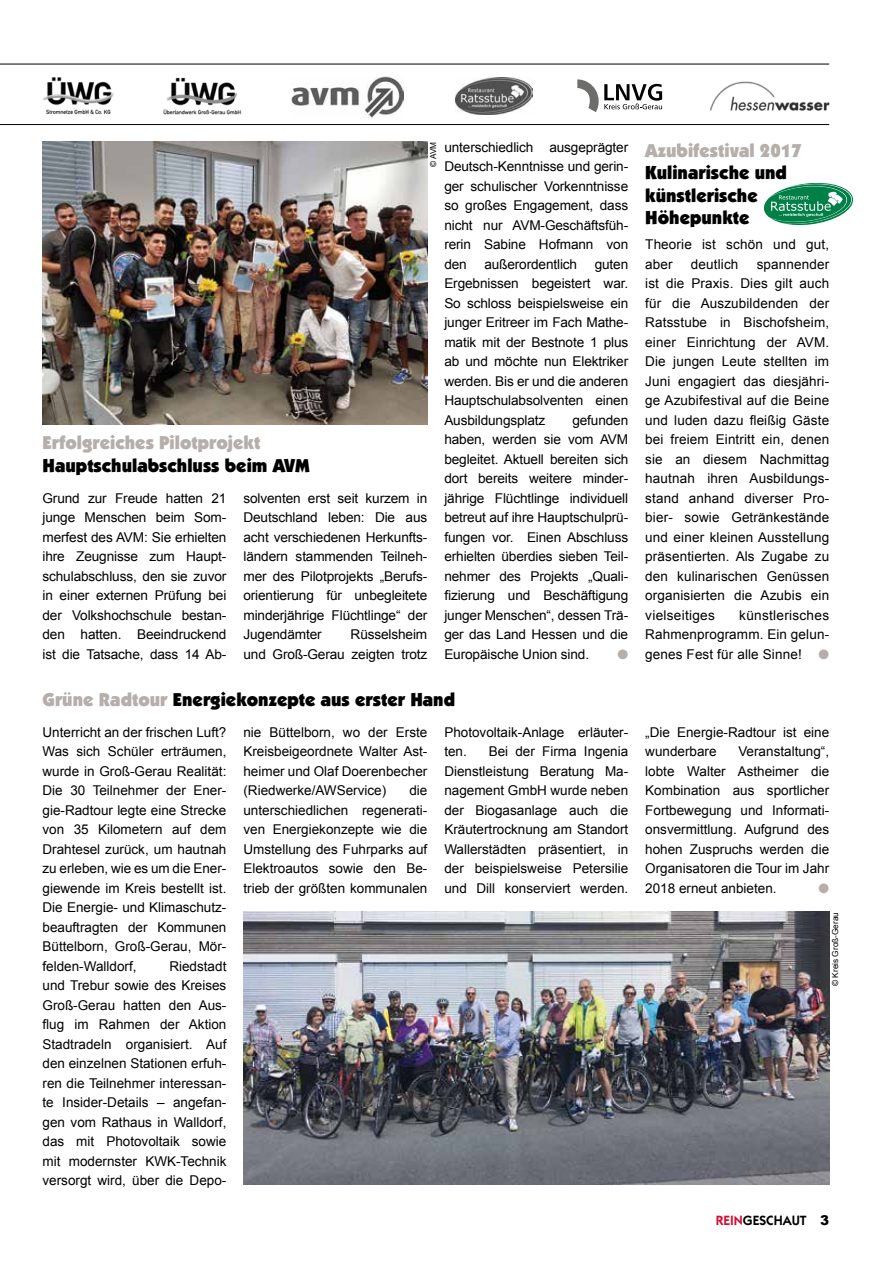
<style>
.page{position:relative;width:893px;height:1263px;background:#fff}
.page>*{position:absolute;margin:0;border:0;box-sizing:border-box;transform-origin:0 0}
.t1{font:900 18.75px/22.5px "Itc Kabel";color:#000}
.t2{font:900 18.75px "Itc Kabel";color:#b5aeab}
.t3{font:13.5px/19.5px "Arial";color:#000;text-align:justify}
.t4{font:600 13.5px "Itc Kabel";color:#000}
.t5{font:13.5px "Zapf Dingbats ITC";color:#b5aeab}
.t6{font:8.25px "Arial";color:#000}
.s1{color:#b5aeab}
.s2{color:#d50c2f}
.s3{font-family:"Arial";font-weight:900}
</style>
<div class="page">
<img style="left:43px;top:142px;width:384px;height:282px">
<img style="left:43px;top:77px;width:71px;height:38px">
<img style="left:163px;top:77px;width:79px;height:38px">
<img style="left:291px;top:77px;width:112px;height:40px">
<img style="left:455px;top:78px;width:77px;height:36px">
<img style="left:710px;top:81px;width:120px;height:30px">
<hr style="left:0;top:124px;width:829px;height:1px;background:#000">
<hr style="left:0;top:64px;width:829px;height:1px;background:#000">
<svg style="left:577px;top:79px;width:85px;height:33px"></svg>
<img style="left:243px;top:912px;width:586px;height:273px">
<svg style="left:764px;top:183px;width:89px;height:42px"></svg>
<p class="t3" style="left:444px;top:137px;width:185px">unterschiedlich ausgeprägter Deutsch-Kenntnisse und gerin&shy;ger schulischer Vorkenntnisse so großes Engagement, dass nicht nur AVM-Geschäftsfüh&shy;rerin Sabine Hofmann von den</p>
<p class="t6" style="left:428px;top:167px;width:27px;rotate:-90deg">© AVM</p>
<p class="t3" style="left:484px;top:254px;width:94px">außerordentlich</p>
<p class="t3" style="left:444px;top:254px;width:185px;text-indent:150px">guten Ergebnissen begeistert war.<br>So schloss beispielsweise ein junger Eritreer im Fach Mathe&shy;matik mit der Bestnote 1 plus ab und möchte nun Elektriker werden. Bis er und die anderen Hauptschulabsolventen einen Ausbildungsplatz</p>
<p class="t3" style="left:444px;top:410px;width:185px;text-indent:128px">gefunden haben, werden sie vom AVM begleitet. Aktuell bereiten sich dort bereits weitere minder&shy;jährige Flüchtlinge individuell betreut auf ihre Hauptschulprü&shy;fungen vor. Einen Abschluss erhielten überdies sieben Teil&shy;nehmer des Projekts „Quali&shy;fizierung und Beschäftigung junger Menschen“, dessen Trä&shy;ger das Land Hessen und die Europäische Union sind.</p>
<h1 class="t2" style="left:43px;top:431px;width:219px">Erfolgreiches Pilotprojekt</h1>
<h1 class="t1" style="left:43px;top:454px;width:269px">Hauptschulabschluss beim AVM</h1>
<p class="t3" style="left:43px;top:488px;width:185px">Grund zur Freude hatten 21 junge Menschen beim Som&shy;merfest des AVM: Sie erhielten ihre Zeugnisse zum Haupt&shy;schulabschluss, den sie zuvor in einer externen Prüfung bei der Volkshochschule bestan&shy;den hatten. Beeindruckend ist die Tatsache, dass 14 Ab-</p>
<p class="t3" style="left:243px;top:488px;width:185px">solventen erst seit kurzem in Deutschland leben: Die aus acht verschiedenen Herkunfts&shy;ländern stammenden Teilneh&shy;mer des Pilotprojekts „Berufs&shy;orientierung für unbegleitete minderjährige Flüchtlinge“ der Jugendämter</p>
<p class="t3" style="left:243px;top:625px;width:185px;text-align:right">Rüsselsheim<br>und Groß-Gerau zeigten trotz</p>
<p class="t5" style="left:617px;top:648px;width:12px">●</p>
<h1 class="t1" style="left:43px;top:688px;width:414px"><span class="s1">Grüne Radtour</span> Energiekonzepte aus erster Hand</h1>
<p class="t3" style="left:243px;top:722px;width:185px">nie Büttelborn, wo der Erste Kreisbeigeordnete Walter Ast&shy;heimer und Olaf Doerenbecher (Riedwerke/AWService)</p>
<p class="t3" style="left:43px;top:722px;width:185px">Unterricht an der frischen Luft?<br>Was sich Schüler erträumen, wurde in Groß-Gerau Realität:<br>Die 30 Teilnehmer der Ener&shy;gie-Radtour legte eine Strecke von 35 Kilometern auf dem Drahtesel zurück, um hautnah zu erleben, wie es um die Ener&shy;giewende im Kreis bestellt ist.<br>Die Energie- und Klimaschutz&shy;beauftragten der Kommunen Büttelborn, Groß-Gerau, Mör&shy;felden-Walldorf,</p>
<p class="t3" style="left:444px;top:722px;width:185px">Photovoltaik-Anlage erläuter&shy;ten.</p>
<p class="t3" style="left:444px;top:742px;width:185px;text-indent:44px">Bei der Firma Ingenia Dienstleistung Beratung Ma&shy;nagement GmbH wurde neben der Biogasanlage auch die Kräutertrocknung am Standort Wallerstädten präsentiert, in der beispielsweise Petersilie und Dill konserviert werden.</p>
<p class="t3" style="left:243px;top:781px;width:185px;text-indent:166px">die unterschiedlichen regenerati&shy;ven Energiekonzepte wie die Umstellung des Fuhrparks auf Elektroautos sowie den Be&shy;trieb der größten kommunalen</p>
<p class="t3" style="left:43px;top:956px;width:185px;text-indent:127px">Riedstadt und Trebur sowie des Kreises Groß-Gerau hatten den Aus&shy;flug im Rahmen der Aktion Stadtradeln organisiert. Auf den einzelnen Stationen erfuh&shy;ren die Teilnehmer interessan&shy;te Insider-Details – angefan&shy;gen vom Rathaus in Walldorf, das mit Photovoltaik sowie mit modernster KWK-Technik versorgt wird, über die Depo-</p>
<h1 class="t2" style="left:645px;top:139px;width:158px">Azubifestival 2017</h1>
<h1 class="t1" style="left:645px;top:161px;width:143px">Kulinarische und künstlerische<br>Höhepunkte</h1>
<p class="t3" style="left:645px;top:235px;width:185px">Theorie ist schön und gut, aber</p>
<p class="t3" style="left:645px;top:254px;width:185px;text-indent:111px">spannender ist die Praxis. Dies gilt auch für die Auszubildenden der Ratsstube in Bischofsheim, einer Einrichtung der AVM.<br>Die jungen Leute stellten im Juni engagiert das diesjähri&shy;ge Azubifestival auf die Beine und luden dazu fleißig Gäste bei freiem Eintritt ein, denen sie an diesem Nachmittag hautnah ihren Ausbildungs&shy;stand anhand diverser Pro&shy;bier- sowie Getränkestände und einer kleinen Ausstellung präsentierten. Als Zugabe zu den kulinarischen Genüssen organisierten die Azubis ein vielseitiges</p>
<p class="t3" style="left:691px;top:254px;width:49px">deutlich</p>
<p class="t3" style="left:645px;top:605px;width:185px;text-indent:94px">künstlerisches Rahmenprogramm. Ein gelun&shy;genes Fest für alle Sinne! <span class="s1">●</span></p>
<p class="t3" style="left:645px;top:722px;width:185px">„Die Energie-Radtour ist eine wunderbare</p>
<p class="t3" style="left:645px;top:742px;width:185px;text-indent:93px">Veranstaltung“, lobte Walter Astheimer die Kombination aus sportlicher Fortbewegung und Informati&shy;onsvermittlung. Aufgrund des hohen Zuspruchs werden die Organisatoren die Tour im Jahr 2018 erneut anbieten.</p>
<p class="t5" style="left:818px;top:882px;width:12px">●</p>
<p class="t6" style="left:830px;top:986px;width:75px;rotate:-90deg">© Kreis Groß-Gerau</p>
<p class="t4" style="left:716px;top:1212px;width:115px"><span class="s2">REIN</span>GESCHAUT <span class="s3">3</span></p>
</div>
